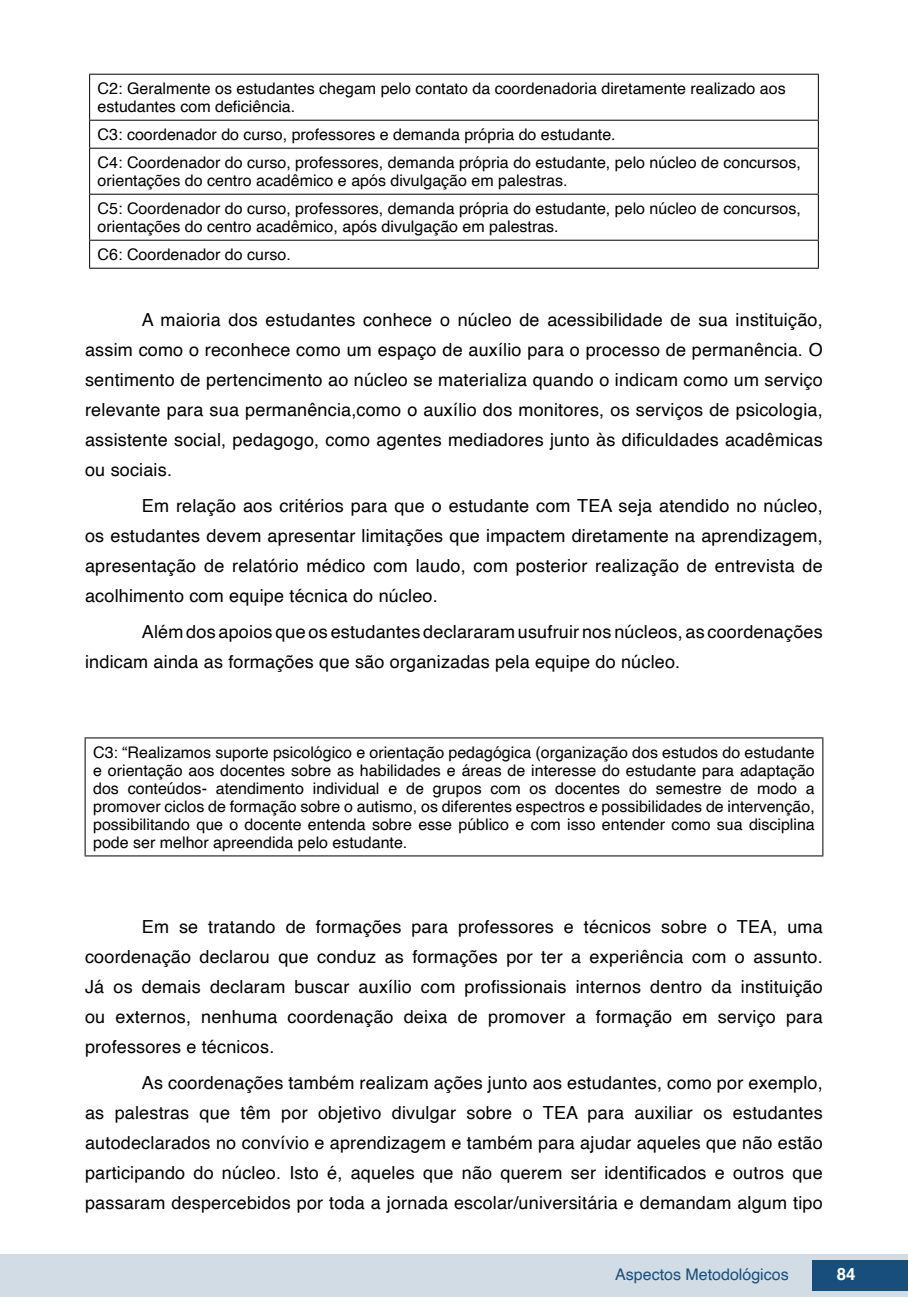
<style>
.page{position:relative;width:908px;height:1304px;background:#fff}
.page>*{position:absolute;margin:0;border:0;box-sizing:border-box;transform-origin:0 0}
.txt{font:18px/30px "Helvetica";letter-spacing:.01em;color:#000;text-align:justify}
.t1{font:700 16.8px "Helvetica";color:#fff}
.tab_txt{font:16px/18px "Helvetica";color:#000}
.tab_txt_txt{font:16px/18px "Helvetica";color:#000;text-align:justify}
.t2{font:16px "Helvetica";color:#184e7c}
</style>
<div class="page">
<div style="left:0;top:1254px;width:906px;height:43px;background:#d1dce5"></div>
<div style="left:812px;top:1261px;width:95px;height:30px;background:#184e7c"></div>
<hr style="left:89px;top:74px;width:729px;height:1px;background:#000">
<hr style="left:89px;top:75px;width:1px;height:45px;background:#000">
<hr style="left:817px;top:75px;width:1px;height:45px;background:#000">
<hr style="left:89px;top:120px;width:729px;height:1px;background:#000">
<svg style="left:89px;top:121px;width:1px;height:27px"></svg>
<svg style="left:817px;top:121px;width:1px;height:27px"></svg>
<hr style="left:89px;top:148px;width:729px;height:1px;background:#000">
<hr style="left:89px;top:149px;width:1px;height:45px;background:#000">
<hr style="left:817px;top:149px;width:1px;height:45px;background:#000">
<hr style="left:89px;top:194px;width:729px;height:1px;background:#000">
<hr style="left:89px;top:195px;width:1px;height:45px;background:#000">
<hr style="left:817px;top:195px;width:1px;height:45px;background:#000">
<hr style="left:89px;top:240px;width:729px;height:1px;background:#000">
<svg style="left:89px;top:241px;width:1px;height:27px"></svg>
<svg style="left:817px;top:241px;width:1px;height:27px"></svg>
<hr style="left:89px;top:268px;width:729px;height:1px;background:#000">
<hr style="left:85px;top:737px;width:738px;height:1px;background:#000">
<hr style="left:85px;top:738px;width:1px;height:117px;background:#000">
<hr style="left:822px;top:738px;width:1px;height:117px;background:#000">
<hr style="left:85px;top:855px;width:738px;height:1px;background:#000">
<p class="tab_txt" style="left:98px;top:80px;width:689px">C2: Geralmente os estudantes chegam pelo contato da coordenadoria diretamente realizado aos estudantes com deficiência.</p>
<p class="tab_txt" style="left:98px;top:126px;width:519px">C3: coordenador do curso, professores e demanda própria do estudante.</p>
<p class="tab_txt" style="left:98px;top:154px;width:704px">C4: Coordenador do curso, professores, demanda própria do estudante, pelo núcleo de concursos, orientações do centro acadêmico e após divulgação em palestras.</p>
<p class="tab_txt" style="left:98px;top:200px;width:704px">C5: Coordenador do curso, professores, demanda própria do estudante, pelo núcleo de concursos, orientações do centro acadêmico, após divulgação em palestras.</p>
<p class="tab_txt" style="left:98px;top:246px;width:194px">C6: Coordenador do curso.</p>
<p class="txt" style="left:85px;top:306px;width:738px;text-indent:57px">A maioria dos estudantes conhece o núcleo de acessibilidade de sua instituição, assim como o reconhece como um espaço de auxílio para o processo de permanência. O sentimento de pertencimento ao núcleo se materializa quando o indicam como um serviço relevante para sua permanência,como o auxílio dos monitores, os serviços de psicologia, assistente social, pedagogo, como agentes mediadores junto às dificuldades acadêmicas ou sociais.</p>
<p class="txt" style="left:85px;top:491px;width:738px;text-indent:57px">Em relação aos critérios para que o estudante com TEA seja atendido no núcleo, os estudantes devem apresentar limitações que impactem diretamente na aprendizagem, apresentação de relatório médico com laudo, com posterior realização de entrevista de acolhimento com equipe técnica do núcleo.</p>
<p class="txt" style="left:85px;top:617px;width:738px;text-indent:57px">Além dos apoios que os estudantes declararam usufruir nos núcleos, as coordenações indicam ainda as formações que são organizadas pela equipe do núcleo.</p>
<p class="tab_txt_txt" style="left:93px;top:744px;width:723px">C3: “Realizamos suporte psicológico e orientação pedagógica (organização dos estudos do estudante e orientação aos docentes sobre as habilidades e áreas de interesse do estudante para adaptação dos conteúdos- atendimento individual e de grupos com os docentes do semestre de modo a promover ciclos de formação sobre o autismo, os diferentes espectros e possibilidades de intervenção, possibilitando que o docente entenda sobre esse público e com isso entender como sua disciplina pode ser melhor apreendida pelo estudante.</p>
<p class="txt" style="left:85px;top:913px;width:738px;text-indent:57px">Em se tratando de formações para professores e técnicos sobre o TEA, uma coordenação declarou que conduz as formações por ter a experiência com o assunto.<br>Já os demais declaram buscar auxílio com profissionais internos dentro da instituição ou externos, nenhuma coordenação deixa de promover a formação em serviço para professores e técnicos.</p>
<p class="txt" style="left:85px;top:1068px;width:738px;text-indent:57px">As coordenações também realizam ações junto aos estudantes, como por exemplo, as palestras que têm por objetivo divulgar sobre o TEA para auxiliar os estudantes autodeclarados no convívio e aprendizagem e também para ajudar aqueles que não estão participando do núcleo. Isto é, aqueles que não querem ser identificados e outros que passaram despercebidos por toda a jornada escolar/universitária e demandam algum tipo</p>
<p class="t2" style="left:615px;top:1262px;width:175px">Aspectos Metodológicos</p>
<p class="t1" style="left:836px;top:1261px;width:20px">84</p>
</div>
